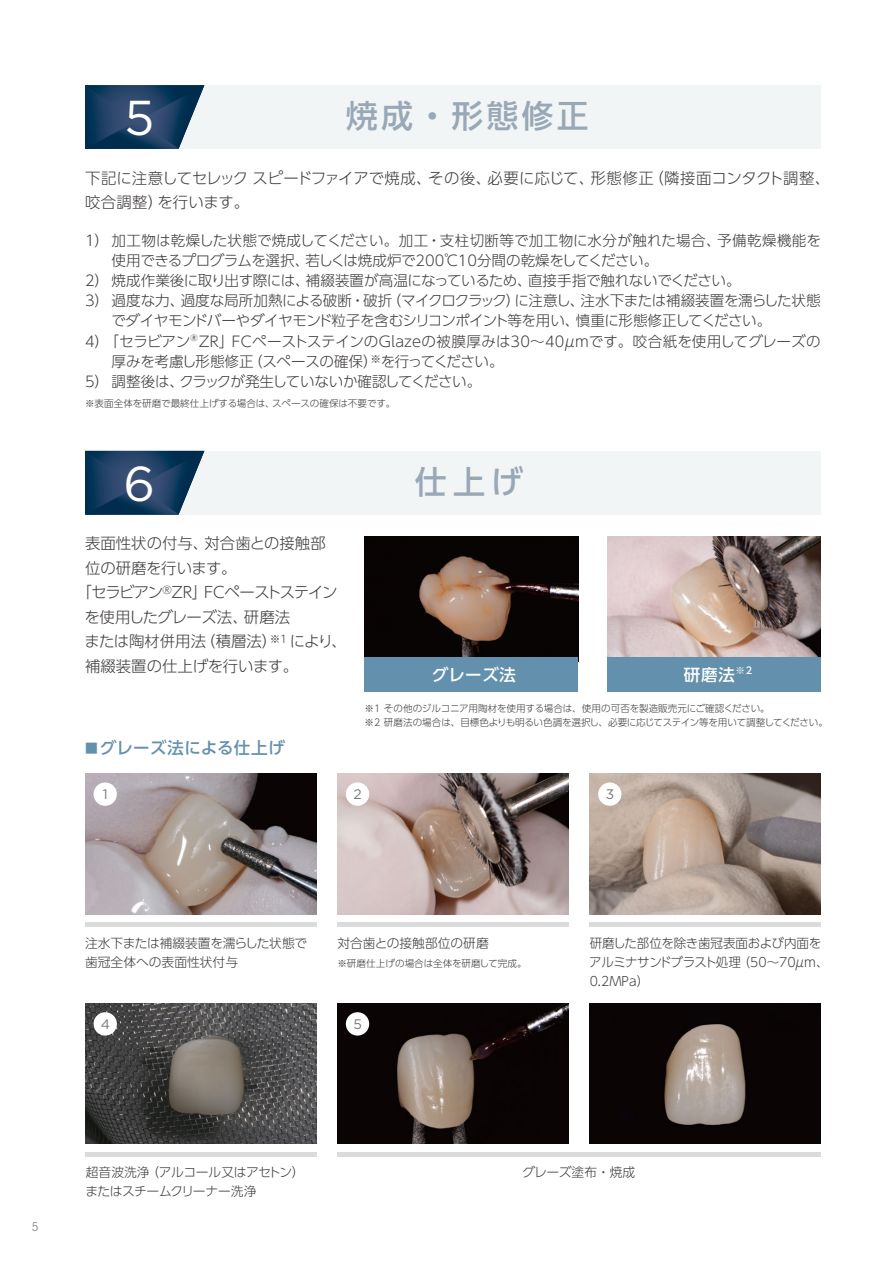
<style>
.page{position:relative;width:893px;height:1263px;background:#fff}
.page>*{position:absolute;margin:0;border:0;box-sizing:border-box;transform-origin:0 0}
.t1{font:48.9px "Gotham";color:#fff}
.t2{font:500 31.95px "UD Shin Go Pro";letter-spacing:.1em;color:#99a8b6}
.t3{font:500 16.5px "UD Shin Go Pro";letter-spacing:.02em;color:#6391ad}
.t4{font:500 16.5px "UD Shin Go Pro";letter-spacing:.045em;color:#fff}
.t5{font:300 15.45px/24.5px "UD Shin Go Pro";letter-spacing:-.01em;color:#423f3e}
.t6{font:300 15.45px "UD Shin Go Pro";letter-spacing:-.07em;color:#423f3e}
.t7{font:300 15.45px "UD Shin Go Pro";letter-spacing:-.03em;color:#423f3e}
.t8{font:300 14.55px "UD Shin Go Pro";letter-spacing:-.02em;color:#423f3e}
.t9{font:300 14.55px "UD Shin Go Pro";letter-spacing:.01em;color:#423f3e}
.t10{font:300 14.55px "UD Shin Go Pro";letter-spacing:.025em;color:#423f3e}
.t11{font:13.8px "Gotham";color:#787878}
.t12{font:300 12.75px/19.2px "UD Shin Go Pro";letter-spacing:-.02em;color:#423f3e}
.t13{font:300 12.75px/19.2px "UD Shin Go Pro";color:#423f3e}
.t14{font:300 condensed 12.75px "Helvetica Neue LT Std";color:#787878}
.t15{font:300 9.6px/13.8px "UD Shin Go Pro";letter-spacing:-.015em;color:#423f3e}
.t16{font:300 9.6px "UD Shin Go Pro";letter-spacing:.005em;color:#423f3e}
.t17{font:500 9.6px "UD Shin Go Pro";color:#fff}
.s1{font-size:12.75px}
</style>
<div class="page">
<div style="left:85px;top:85px;width:736px;height:64px;background:#f2f5f6"></div>
<svg style="left:85px;top:85px;width:119px;height:64px"></svg>
<div style="left:85px;top:451px;width:736px;height:63px;background:#f2f5f6"></div>
<svg style="left:85px;top:451px;width:119px;height:63px"></svg>
<hr style="left:85px;top:923px;width:231px;height:4px;background:#dbdbdc">
<hr style="left:337px;top:923px;width:231px;height:4px;background:#dbdbdc">
<hr style="left:590px;top:923px;width:231px;height:4px;background:#dbdbdc">
<div style="left:85px;top:1152px;width:231px;height:5px;background:#dbdbdc"></div>
<div style="left:337px;top:1152px;width:257px;height:5px;background:#dbdbdc"></div>
<div style="left:590px;top:1152px;width:231px;height:5px;background:#dbdbdc"></div>
<img style="left:85px;top:774px;width:231px;height:140px">
<img style="left:337px;top:774px;width:231px;height:140px">
<img style="left:590px;top:774px;width:231px;height:140px">
<img style="left:85px;top:1003px;width:231px;height:141px">
<img style="left:337px;top:1003px;width:231px;height:141px">
<img style="left:590px;top:1003px;width:231px;height:141px">
<div style="left:94px;top:782px;width:23px;height:24px;background:#fff;border-radius:50%"></div>
<div style="left:346px;top:782px;width:23px;height:24px;background:#fff;border-radius:50%"></div>
<div style="left:598px;top:782px;width:23px;height:24px;background:#fff;border-radius:50%"></div>
<div style="left:94px;top:1012px;width:23px;height:23px;background:#fff;border-radius:50%"></div>
<div style="left:346px;top:1012px;width:23px;height:23px;background:#fff;border-radius:50%"></div>
<img style="left:607px;top:537px;width:214px;height:120px">
<img style="left:365px;top:537px;width:213px;height:120px">
<div style="left:365px;top:657px;width:213px;height:34px;background:#6391ad"></div>
<div style="left:607px;top:657px;width:214px;height:34px;background:#6391ad"></div>
<h1 class="t1" style="left:125px;top:87px;width:31px">5</h1>
<h2 class="t2" style="left:346px;top:90px;width:244px">焼成・形態修正</h2>
<p class="t5" style="left:85px;top:165px;width:747px">下記に注意してセレック スピードファイアで焼成、その後、必要に応じて、形態修正（隣接面コンタクト調整、咬合調整）を行います。</p>
<p class="t10" style="left:85px;top:228px;width:737px">1） 加工物は乾燥した状態で焼成してください。加工・支柱切断等で加工物に水分が触れた場合、予備乾燥機能を</p>
<p class="t8" style="left:112px;top:248px;width:548px">使用できるプログラムを選択、若しくは焼成炉で200℃10分間の乾燥をしてください。</p>
<p class="t8" style="left:85px;top:269px;width:657px">2） 焼成作業後に取り出す際には、補綴装置が高温になっているため、直接手指で触れないでください。</p>
<p class="t8" style="left:85px;top:289px;width:737px">3） 過度な力、過度な局所加熱による破断・破折（マイクロクラック）に注意し、注水下または補綴装置を濡らした状態</p>
<p class="t8" style="left:111px;top:309px;width:661px">でダイヤモンドバーやダイヤモンド粒子を含むシリコンポイント等を用い、慎重に形態修正してください。</p>
<p class="t9" style="left:85px;top:329px;width:737px">4）「セラビアン®ZR」FCペーストステインのGlazeの被膜厚みは30～40μmです。咬合紙を使用してグレーズの</p>
<p class="t8" style="left:112px;top:349px;width:394px">厚みを考慮し形態修正（スペースの確保）<sup>※</sup>を行ってください。</p>
<p class="t8" style="left:85px;top:370px;width:398px">5） 調整後は、クラックが発生していないか確認してください。</p>
<p class="t15" style="left:85px;top:396px;width:312px">※表面全体を研磨で最終仕上げする場合は、スペースの確保は不要です。</p>
<h1 class="t1" style="left:124px;top:452px;width:33px">6</h1>
<p class="t5" style="left:85px;top:531px;width:242px">表面性状の付与、対合歯との接触部</p>
<p class="t5" style="left:85px;top:555px;width:153px">位の研磨を行います。</p>
<p class="t6" style="left:76px;top:580px;width:263px">「セラビアン<sup>®</sup>ZR」FCペーストステイン</p>
<p class="t7" style="left:85px;top:604px;width:207px">を使用したグレーズ法、研磨法</p>
<p class="t5" style="left:84px;top:628px;width:264px">または陶材併用法（積層法）<sup>※1</sup> により、</p>
<p class="t5" style="left:85px;top:653px;width:215px">補綴装置の仕上げを行います。</p>
<p class="t3" style="left:85px;top:735px;width:201px"><span class="s1">■</span> グレーズ法による仕上げ</p>
<h2 class="t2" style="left:415px;top:456px;width:110px">仕上げ</h2>
<p class="t4" style="left:432px;top:661px;width:85px">グレーズ法</p>
<p class="t4" style="left:684px;top:661px;width:53px">研磨法</p>
<p class="t17" style="left:736px;top:662px;width:18px">※2</p>
<p class="t15" style="left:365px;top:701px;width:465px">※1 その他のジルコニア用陶材を使用する場合は、使用の可否を製造販売元にご確認ください。<br>※2 研磨法の場合は、目標色よりも明るい色調を選択し、必要に応じてステイン等を用いて調整してください。</p>
<p class="t11" style="left:103px;top:785px;width:6px">1</p>
<p class="t11" style="left:353px;top:785px;width:10px">2</p>
<p class="t11" style="left:606px;top:785px;width:10px">3</p>
<p class="t13" style="left:85px;top:933px;width:224px">注水下または補綴装置を濡らした状態で歯冠全体への表面性状付与</p>
<p class="t13" style="left:337px;top:933px;width:153px">対合歯との接触部位の研磨</p>
<p class="t16" style="left:337px;top:955px;width:191px">※研磨仕上げの場合は全体を研磨して完成。</p>
<p class="t11" style="left:101px;top:1015px;width:11px">4</p>
<p class="t11" style="left:353px;top:1015px;width:10px">5</p>
<p class="t12" style="left:589px;top:933px;width:241px">研磨した部位を除き歯冠表面および内面をアルミナサンドブラスト処理（50～70μm、<br>0.2MPa）</p>
<p class="t14" style="left:32px;top:1219px;width:8px">5</p>
<p class="t12" style="left:85px;top:1162px;width:221px">超音波洗浄（アルコール又はアセトン）またはスチームクリーナー洗浄</p>
<p class="t12" style="left:522px;top:1162px;width:114px">グレーズ塗布・焼成</p>
</div>
